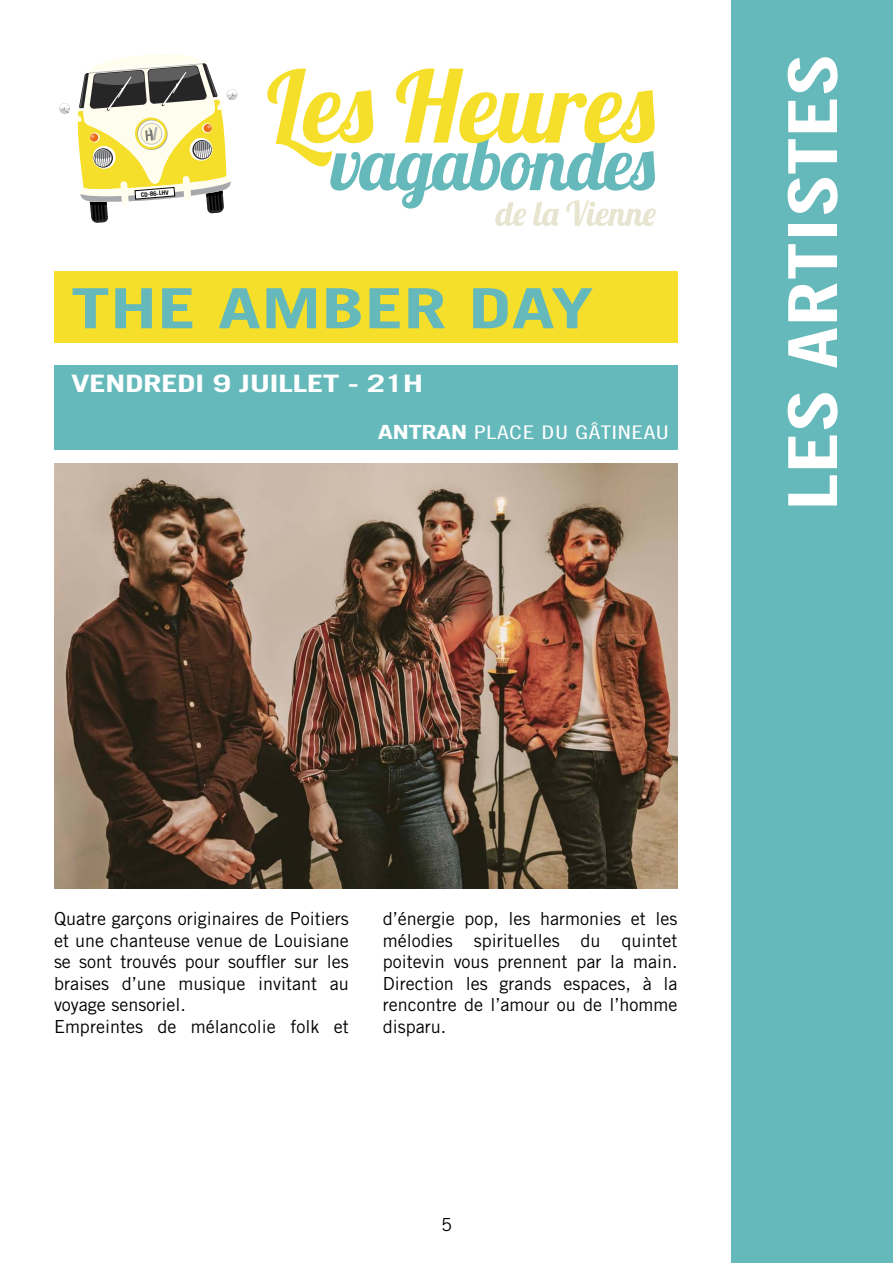
<style>
.page{position:relative;width:893px;height:1263px;background:#fff}
.page>*{position:absolute;margin:0;border:0;box-sizing:border-box;transform-origin:0 0}
.t1{font:67.5px "Trade Gothic Bold Cond Twenty";color:#fff;scale:1.4 1}
.t2{font:700 55.5px "Trade Gothic";color:#66b9bb;scale:1.4 1}
.t3{font:700 24px "Trade Gothic";letter-spacing:-.02em;color:#fff;scale:1.4 1}
.t4{font:18.75px "Trade Gothic Cond Eighteen";letter-spacing:.02em;color:#fff;scale:1.4 1}
.t5{font:18px/21.6px "Trade Gothic";color:#000}
.t6{font:700 6.15px "Trade Gothic";color:#000}
.s1{font-family:"Trade Gothic";font-weight:700;font-size:19.5px}
</style>
<div class="page">
<img style="left:54px;top:463px;width:624px;height:425px">
<div style="left:731px;top:0;width:162px;height:1263px;background:#66b9bb"></div>
<div style="left:54px;top:271px;width:624px;height:71px;background:#f6df2a"></div>
<div style="left:59px;top:103px;width:11px;height:11px;background:#e0e1e2;border-radius:50%"></div>
<svg style="left:60px;top:54px;width:177px;height:169px"></svg>
<div style="left:54px;top:365px;width:624px;height:50px;background:#66b9bb"></div>
<div style="left:54px;top:415px;width:624px;height:34px;background:#66b9bb"></div>
<svg style="left:267px;top:68px;width:389px;height:158px"></svg>
<p class="t6" style="left:141px;top:191px;width:29px;rotate:-5deg">CD-86-LHV</p>
<h2 class="t2" style="left:71px;top:274px;width:375px">THE AMBER DAY</h2>
<h3 class="t3" style="left:71px;top:369px;width:253px">VENDREDI 9 JUILLET - 21H</h3>
<p class="t4" style="left:378px;top:421px;width:210px"><span class="s1">ANTRAN</span> PLACE DU GÂTINEAU</p>
<h1 class="t1" style="left:772px;top:511px;width:328px;rotate:-90deg">LES ARTISTES</h1>
<p class="t5" style="left:54px;top:907px;width:296px">Quatre garçons originaires de Poitiers et une chanteuse venue de Louisiane se sont trouvés pour souffler sur les braises d’une musique invitant au voyage sensoriel.<br>Empreintes de mélancolie folk et</p>
<p class="t5" style="left:383px;top:907px;width:296px;text-align:justify">d’énergie pop, les harmonies et les mélodies spirituelles du quintet poitevin vous prennent par la main.<br>Direction les grands espaces, à la rencontre de l’amour ou de l’homme disparu.</p>
<p class="t5" style="left:441px;top:1214px;width:12px">5</p>
</div>
